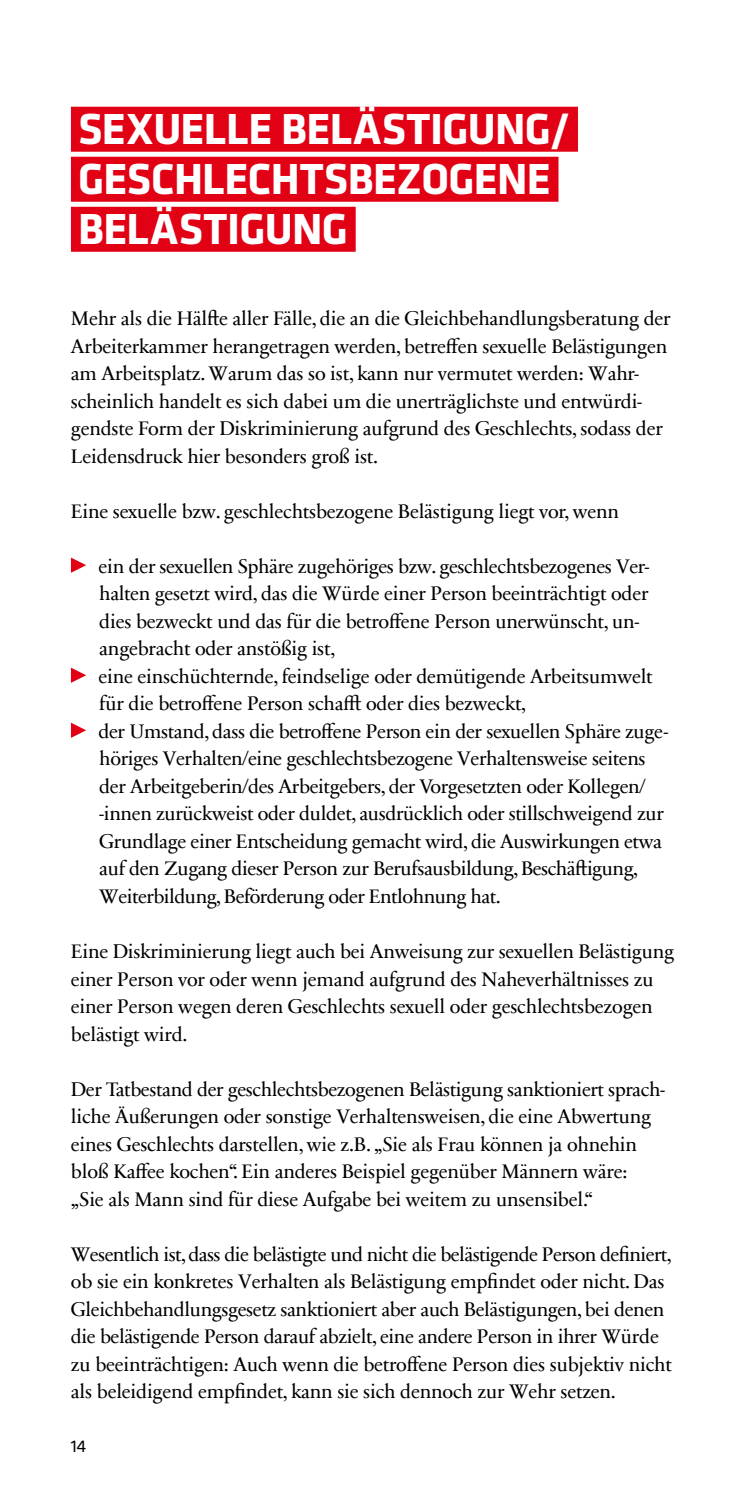
<style>
.page{position:relative;width:745px;height:1489px;background:#fff}
.page>*{position:absolute;margin:0;border:0;box-sizing:border-box;transform-origin:0 0}
.t1{font:700 45px/50px "Klavika Basic";letter-spacing:-.015em;color:#fff}
.t2{font:20px/27.5px "Sabon Next Com";letter-spacing:-.01em;color:#000}
.t3{font:17.5px "Klavika Basic";color:#000}
</style>
<div class="page">
<svg style="left:71px;top:557px;width:15px;height:16px"></svg>
<svg style="left:71px;top:667px;width:15px;height:16px"></svg>
<svg style="left:71px;top:722px;width:15px;height:16px"></svg>
<div style="left:71px;top:107px;width:506px;height:45px;background:#e20015"></div>
<div style="left:71px;top:157px;width:487px;height:45px;background:#e20015"></div>
<div style="left:71px;top:207px;width:284px;height:45px;background:#e20015"></div>
<h1 class="t1" style="left:78px;top:102px;width:493px">SEXUELLE BELÄSTIGUNG/<br>GESCHLECHTSBEZOGENE<br>BELÄSTIGUNG</h1>
<p class="t2" style="left:71px;top:304px;width:601px">Mehr als die Hälfte aller Fälle, die an die Gleichbehandlungsberatung der Arbeiterkammer herangetragen werden, betreffen sexuelle Belästigungen am Arbeitsplatz. Warum das so ist, kann nur vermutet werden: Wahr&shy;scheinlich handelt es sich dabei um die unerträglichste und entwürdi&shy;gendste Form der Diskriminierung aufgrund des Geschlechts, sodass der Leidensdruck hier besonders groß ist.</p>
<p class="t2" style="left:71px;top:496px;width:549px">Eine sexuelle bzw. geschlechtsbezogene Belästigung liegt vor, wenn</p>
<p class="t2" style="left:98px;top:551px;width:571px">ein der sexuellen Sphäre zugehöriges bzw. geschlechtsbezogenes Ver&shy;halten gesetzt wird, das die Würde einer Person beeinträchtigt oder dies bezweckt und das für die betroffene Person unerwünscht, un&shy;angebracht oder anstößig ist,<br>eine einschüchternde, feindselige oder demütigende Arbeitsumwelt für die betroffene Person schafft oder dies bezweckt,<br>der Umstand, dass die betroffene Person ein der sexuellen Sphäre zuge&shy;höriges Verhalten/eine geschlechtsbezogene Verhaltensweise seitens der Arbeitgeberin/des Arbeitgebers, der Vorgesetzten oder Kollegen/ -innen zurückweist oder duldet, ausdrücklich oder stillschweigend zur Grundlage einer Entscheidung gemacht wird, die Auswirkungen etwa auf den Zugang dieser Person zur Berufsausbildung, Beschäftigung, Weiterbildung, Beförderung oder Entlohnung hat.</p>
<p class="t2" style="left:71px;top:936px;width:604px">Eine Diskriminierung liegt auch bei Anweisung zur sexuellen Belästigung einer Person vor oder wenn jemand aufgrund des Naheverhältnisses zu einer Person wegen deren Geschlechts sexuell oder geschlechtsbezogen belästigt wird.</p>
<p class="t2" style="left:71px;top:1074px;width:595px">Der Tatbestand der geschlechtsbezogenen Belästigung sanktioniert sprach&shy;liche Äußerungen oder sonstige Verhaltensweisen, die eine Abwertung eines Geschlechts darstellen, wie z.B. „Sie als Frau können ja ohnehin bloß Kaffee kochen“. Ein anderes Beispiel gegenüber Männern wäre: „Sie als Mann sind für diese Aufgabe bei weitem zu unsensibel.“</p>
<p class="t2" style="left:71px;top:1239px;width:602px">Wesentlich ist, dass die belästigte und nicht die belästigende Person definiert, ob sie ein konkretes Verhalten als Belästigung empfindet oder nicht. Das Gleichbehandlungsgesetz sanktioniert aber auch Belästigungen, bei denen die belästigende Person darauf abzielt, eine andere Person in ihrer Würde zu beeinträchtigen: Auch wenn die betroffene Person dies subjektiv nicht als beleidigend empfindet, kann sie sich dennoch zur Wehr setzen.</p>
<p class="t3" style="left:71px;top:1434px;width:17px">14</p>
</div>
